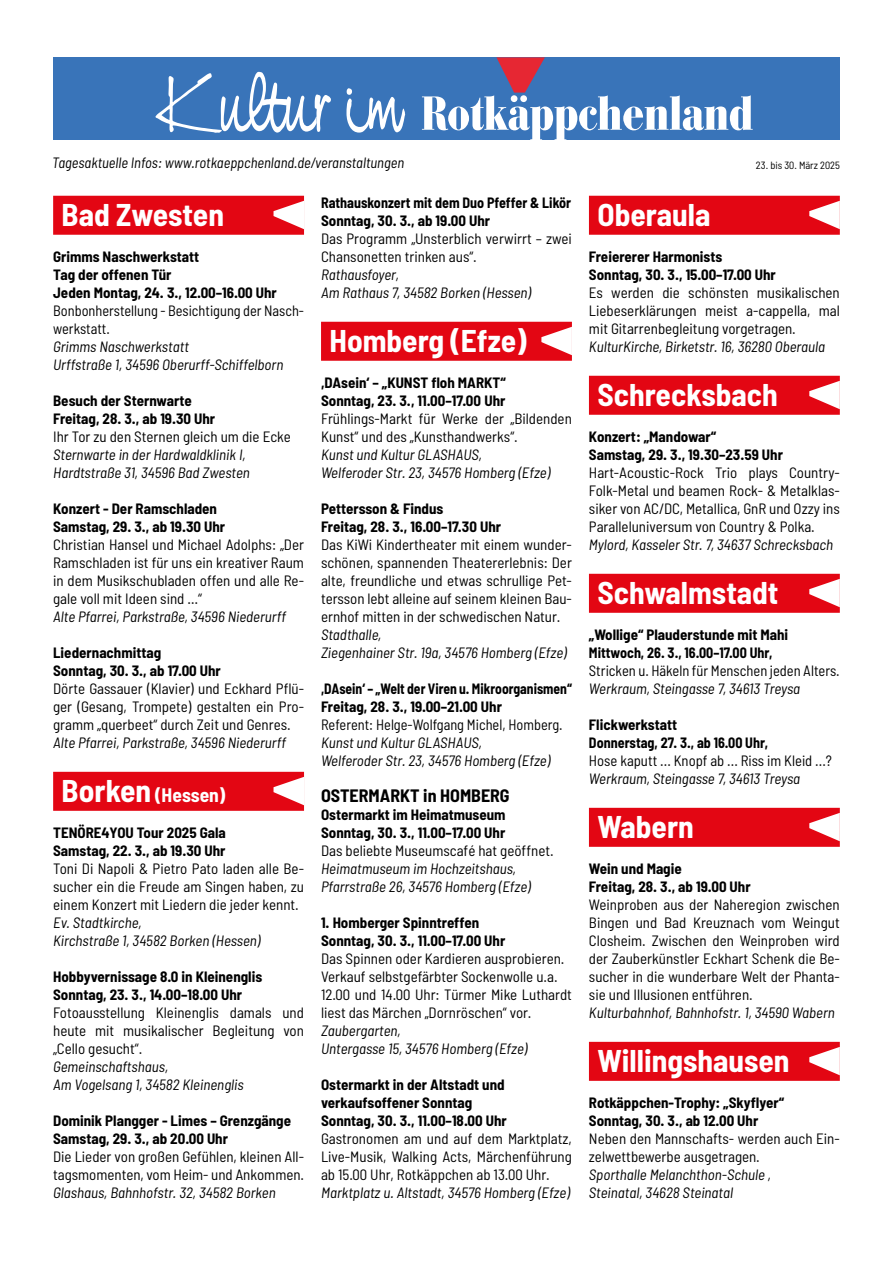
<style>
.page{position:relative;width:893px;height:1263px;background:#fff}
.page>*{position:absolute;margin:0;border:0;box-sizing:border-box;transform-origin:0 0}
.t1{font:81px "Nevison Cas D";color:#fff}
.t2{font:700 semi-condensed 31.5px "Barlow";color:#fff}
.t3{font:700 semi-condensed 19.5px "Barlow";color:#fff}
.t4{font:700 semi-condensed 18px "Barlow";color:#000}
.t5{font:semi-condensed 15px/18px "Barlow";color:#000;text-align:justify}
.t6{font:italic semi-condensed 15px/18px "Barlow";color:#000}
.t7{font:700 semi-condensed 15px/18px "Barlow";color:#000}
.t8{font:semi-condensed 15px/18px "Barlow";color:#000;scale:.96 1}
.t9{font:700 semi-condensed 15px/18px "Barlow";color:#000;scale:.91 1}
.t10{font:700 semi-condensed 15px/18px "Barlow";color:#000;scale:.94 1}
.t11{font:semi-condensed 10.5px "Barlow";color:#000}
.s1{font-size:31.5px}
</style>
<div class="page">
<div style="left:53px;top:57px;width:787px;height:83px;background:#3974b9"></div>
<svg style="left:422px;top:57px;width:331px;height:83px"></svg>
<div style="left:53px;top:196px;width:251px;height:39px;background:#e30613"></div>
<div style="left:53px;top:772px;width:251px;height:39px;background:#e30613"></div>
<svg style="left:274px;top:201px;width:30px;height:28px"></svg>
<svg style="left:274px;top:777px;width:30px;height:28px"></svg>
<div style="left:321px;top:322px;width:251px;height:39px;background:#e30613"></div>
<svg style="left:541px;top:327px;width:31px;height:28px"></svg>
<div style="left:589px;top:196px;width:251px;height:39px;background:#e30613"></div>
<div style="left:589px;top:376px;width:251px;height:39px;background:#e30613"></div>
<div style="left:589px;top:574px;width:251px;height:39px;background:#e30613"></div>
<div style="left:589px;top:808px;width:251px;height:39px;background:#e30613"></div>
<div style="left:589px;top:1042px;width:251px;height:39px;background:#e30613"></div>
<svg style="left:809px;top:201px;width:31px;height:28px"></svg>
<svg style="left:809px;top:381px;width:31px;height:28px"></svg>
<svg style="left:809px;top:579px;width:31px;height:28px"></svg>
<svg style="left:809px;top:813px;width:31px;height:28px"></svg>
<svg style="left:809px;top:1047px;width:31px;height:28px"></svg>
<h1 class="t1" style="left:158px;top:55px;width:245px">Kultur im</h1>
<p class="t6" style="left:52px;top:153px;width:354px">Tagesaktuelle Infos: www.rotkaeppchenland.de/veranstaltungen</p>
<p class="t11" style="left:756px;top:159px;width:85px">23. bis 30. März 2025</p>
<h2 class="t2" style="left:62px;top:195px;width:164px">Bad Zwesten</h2>
<p class="t7" style="left:53px;top:247px;width:225px">Grimms Naschwerkstatt<br>Tag der offenen Tür<br>Jeden Montag, 24. 3., 12.00–16.00 Uhr</p>
<p class="t8" style="left:53px;top:301px;width:262px">Bonbonherstellung - Besichtigung der Nasch&shy;werkstatt.</p>
<p class="t6" style="left:53px;top:337px;width:232px">Grimms Naschwerkstatt<br>Urffstraße 1, 34596 Oberurff-Schiffelborn</p>
<p class="t7" style="left:53px;top:391px;width:164px">Besuch der Sternwarte<br>Freitag, 28. 3., ab 19.30 Uhr</p>
<p class="t5" style="left:53px;top:427px;width:239px">Ihr Tor zu den Sternen gleich um die Ecke</p>
<p class="t6" style="left:53px;top:445px;width:198px">Sternwarte in der Hardwaldklinik I,<br>Hardtstraße 31, 34596 Bad Zwesten</p>
<p class="t7" style="left:53px;top:499px;width:174px">Konzert - Der Ramschladen<br>Samstag, 29. 3., ab 19.30 Uhr</p>
<p class="t5" style="left:53px;top:535px;width:252px">Christian Hansel und Michael Adolphs: „Der Ramschladen ist für uns ein kreativer Raum in dem Musikschubladen offen und alle Re&shy;gale voll mit Ideen sind …“</p>
<p class="t6" style="left:53px;top:607px;width:234px">Alte Pfarrei, Parkstraße, 34596 Niederurff</p>
<p class="t7" style="left:53px;top:643px;width:169px">Liedernachmittag<br>Sonntag, 30. 3., ab 17.00 Uhr</p>
<p class="t5" style="left:53px;top:679px;width:252px">Dörte Gassauer (Klavier) und Eckhard Pflü&shy;ger (Gesang, Trompete) gestalten ein Pro&shy;gramm „querbeet“ durch Zeit und Genres.</p>
<p class="t6" style="left:53px;top:733px;width:234px">Alte Pfarrei, Parkstraße, 34596 Niederurff</p>
<h3 class="t3" style="left:62px;top:783px;width:165px"><span class="s1">Borken</span> (Hessen)</h3>
<p class="t7" style="left:53px;top:823px;width:174px">TENÖRE4YOU Tour 2025 Gala<br>Samstag, 22. 3., ab 19.30 Uhr</p>
<p class="t5" style="left:53px;top:859px;width:252px">Toni Di Napoli &amp; Pietro Pato laden alle Be&shy;sucher ein die Freude am Singen haben, zu einem Konzert mit Liedern die jeder kennt.</p>
<p class="t6" style="left:53px;top:913px;width:209px">Ev. Stadtkirche,<br>Kirchstraße 1, 34582 Borken (Hessen)</p>
<p class="t7" style="left:53px;top:967px;width:211px">Hobbyvernissage 8.0 in Kleinenglis<br>Sonntag, 23. 3., 14.00–18.00 Uhr</p>
<p class="t5" style="left:53px;top:1003px;width:252px">Fotoausstellung Kleinenglis damals und heute mit musikalischer Begleitung von „Cello gesucht“.</p>
<p class="t6" style="left:53px;top:1057px;width:192px">Gemeinschaftshaus,<br>Am Vogelsang 1, 34582 Kleinenglis</p>
<p class="t7" style="left:53px;top:1111px;width:239px">Dominik Plangger - Limes – Grenzgänge<br>Samstag, 29. 3., ab 20.00 Uhr</p>
<p class="t5" style="left:53px;top:1147px;width:252px">Die Lieder von großen Gefühlen, kleinen All&shy;tagsmomenten, vom Heim- und Ankommen.</p>
<p class="t6" style="left:53px;top:1183px;width:224px">Glashaus, Bahnhofstr. 32, 34582 Borken</p>
<p class="t10" style="left:321px;top:193px;width:268px">Rathauskonzert mit dem Duo Pfeffer &amp; Likör<br>Sonntag, 30. 3., ab 19.00 Uhr</p>
<p class="t5" style="left:321px;top:229px;width:252px">Das Programm „Unsterblich verwirrt – zwei<br>Chansonetten trinken aus“.</p>
<p class="t6" style="left:321px;top:265px;width:212px">Rathausfoyer,<br>Am Rathaus 7, 34582 Borken (Hessen)</p>
<h2 class="t2" style="left:330px;top:321px;width:199px">Homberg (Efze)</h2>
<p class="t7" style="left:321px;top:373px;width:186px">,DAsein‘ – „KUNST floh MARKT“<br>Sonntag, 23. 3., 11.00–17.00 Uhr</p>
<p class="t5" style="left:321px;top:409px;width:252px">Frühlings-Markt für Werke der „Bildenden<br>Kunst“ und des „Kunsthandwerks“.</p>
<p class="t6" style="left:321px;top:445px;width:231px">Kunst und Kultur GLASHAUS,<br>Welferoder Str. 23, 34576 Homberg (Efze)</p>
<p class="t7" style="left:321px;top:499px;width:182px">Pettersson &amp; Findus<br>Freitag, 28. 3., 16.00–17.30 Uhr</p>
<p class="t5" style="left:321px;top:535px;width:252px">Das KiWi Kindertheater mit einem wunder&shy;schönen, spannenden Theatererlebnis: Der alte, freundliche und etwas schrullige Pet&shy;tersson lebt alleine auf seinem kleinen Bau&shy;ernhof mitten in der schwedischen Natur.</p>
<p class="t6" style="left:321px;top:625px;width:247px">Stadthalle,<br>Ziegenhainer Str. 19a, 34576 Homberg (Efze)</p>
<p class="t9" style="left:321px;top:679px;width:277px">,DAsein‘ – „Welt der Viren u. Mikroorganismen“<br>Freitag, 28. 3., 19.00–21.00 Uhr</p>
<p class="t8" style="left:321px;top:715px;width:253px">Referent: Helge-Wolfgang Michel, Homberg.</p>
<p class="t6" style="left:321px;top:733px;width:231px">Kunst und Kultur GLASHAUS,<br>Welferoder Str. 23, 34576 Homberg (Efze)</p>
<p class="t4" style="left:321px;top:785px;width:190px">OSTERMARKT in HOMBERG</p>
<p class="t7" style="left:321px;top:805px;width:186px">Ostermarkt im Heimatmuseum<br>Sonntag, 30. 3., 11.00–17.00 Uhr</p>
<p class="t5" style="left:321px;top:841px;width:234px">Das beliebte Museumscafé hat geöffnet.</p>
<p class="t6" style="left:321px;top:859px;width:211px">Heimatmuseum im Hochzeitshaus,<br>Pfarrstraße 26, 34576 Homberg (Efze)</p>
<p class="t7" style="left:321px;top:913px;width:186px">1. Homberger Spinntreffen<br>Sonntag, 30. 3., 11.00–17.00 Uhr</p>
<p class="t5" style="left:321px;top:949px;width:252px;text-align:left">Das Spinnen oder Kardieren ausprobieren.<br>Verkauf selbstgefärbter Sockenwolle u.a.<br>12.00 und 14.00 Uhr: Türmer Mike Luthardt liest das Märchen „Dornröschen“ vor.</p>
<p class="t6" style="left:321px;top:1021px;width:208px">Zaubergarten,<br>Untergasse 15, 34576 Homberg (Efze)</p>
<p class="t7" style="left:321px;top:1075px;width:187px">Ostermarkt in der Altstadt und verkaufsoffener Sonntag<br>Sonntag, 30. 3., 11.00–18.00 Uhr</p>
<p class="t5" style="left:321px;top:1129px;width:252px">Gastronomen am und auf dem Marktplatz, Live-Musik, Walking Acts, Märchenführung ab 15.00 Uhr, Rotkäppchen ab 13.00 Uhr.</p>
<p class="t6" style="left:321px;top:1183px;width:250px">Marktplatz u. Altstadt, 34576 Homberg (Efze)</p>
<h2 class="t2" style="left:597px;top:195px;width:114px">Oberaula</h2>
<p class="t7" style="left:589px;top:247px;width:188px">Freiererer Harmonists<br>Sonntag, 30. 3., 15.00–17.00 Uhr</p>
<p class="t5" style="left:589px;top:283px;width:252px">Es werden die schönsten musikalischen Liebeserklärungen meist a-cappella, mal mit Gitarrenbegleitung vorgetragen.</p>
<p class="t6" style="left:589px;top:337px;width:238px">KulturKirche, Birketstr. 16, 36280 Oberaula</p>
<h2 class="t2" style="left:597px;top:375px;width:182px">Schrecksbach</h2>
<p class="t7" style="left:589px;top:427px;width:196px">Konzert: „Mandowar“<br>Samstag, 29. 3., 19.30–23.59 Uhr</p>
<p class="t5" style="left:589px;top:463px;width:252px">Hart-Acoustic-Rock Trio plays Country-Folk-Metal und beamen Rock- &amp; Metalklas&shy;siker von AC/DC, Metallica, GnR und Ozzy ins Paralleluniversum von Country &amp; Polka.</p>
<p class="t6" style="left:589px;top:535px;width:246px">Mylord, Kasseler Str. 7, 34637 Schrecksbach</p>
<h2 class="t2" style="left:597px;top:573px;width:183px">Schwalmstadt</h2>
<p class="t7" style="left:589px;top:625px;width:201px">„Wollige“ Plauderstunde mit Mahi<br>Mittwoch, 26. 3., 16.00–17.00 Uhr,</p>
<p class="t5" style="left:589px;top:661px;width:252px">Stricken u. Häkeln für Menschen jeden Alters.</p>
<p class="t6" style="left:589px;top:679px;width:213px">Werkraum, Steingasse 7, 34613 Treysa</p>
<p class="t7" style="left:589px;top:715px;width:181px">Flickwerkstatt<br>Donnerstag, 27. 3., ab 16.00 Uhr,</p>
<p class="t5" style="left:589px;top:751px;width:245px">Hose kaputt ... Knopf ab ... Riss im Kleid ...?</p>
<p class="t6" style="left:589px;top:769px;width:213px">Werkraum, Steingasse 7, 34613 Treysa</p>
<h2 class="t2" style="left:597px;top:807px;width:98px">Wabern</h2>
<p class="t7" style="left:589px;top:859px;width:163px">Wein und Magie<br>Freitag, 28. 3., ab 19.00 Uhr</p>
<p class="t5" style="left:589px;top:895px;width:252px">Weinproben aus der Naheregion zwischen Bingen und Bad Kreuznach vom Weingut Closheim. Zwischen den Weinproben wird der Zauberkünstler Eckhart Schenk die Be&shy;sucher in die wunderbare Welt der Phanta&shy;sie und Illusionen entführen.</p>
<p class="t6" style="left:589px;top:1003px;width:247px">Kulturbahnhof, Bahnhofstr. 1, 34590 Wabern</p>
<h2 class="t2" style="left:597px;top:1041px;width:194px">Willingshausen</h2>
<p class="t7" style="left:589px;top:1093px;width:197px">Rotkäppchen-Trophy: „Skyflyer“<br>Sonntag, 30. 3., ab 12.00 Uhr</p>
<p class="t5" style="left:589px;top:1129px;width:252px">Neben den Mannschafts- werden auch Ein&shy;zelwettbewerbe ausgetragen.</p>
<p class="t6" style="left:589px;top:1165px;width:184px">Sporthalle Melanchthon-Schule ,<br>Steinatal, 34628 Steinatal</p>
</div>
